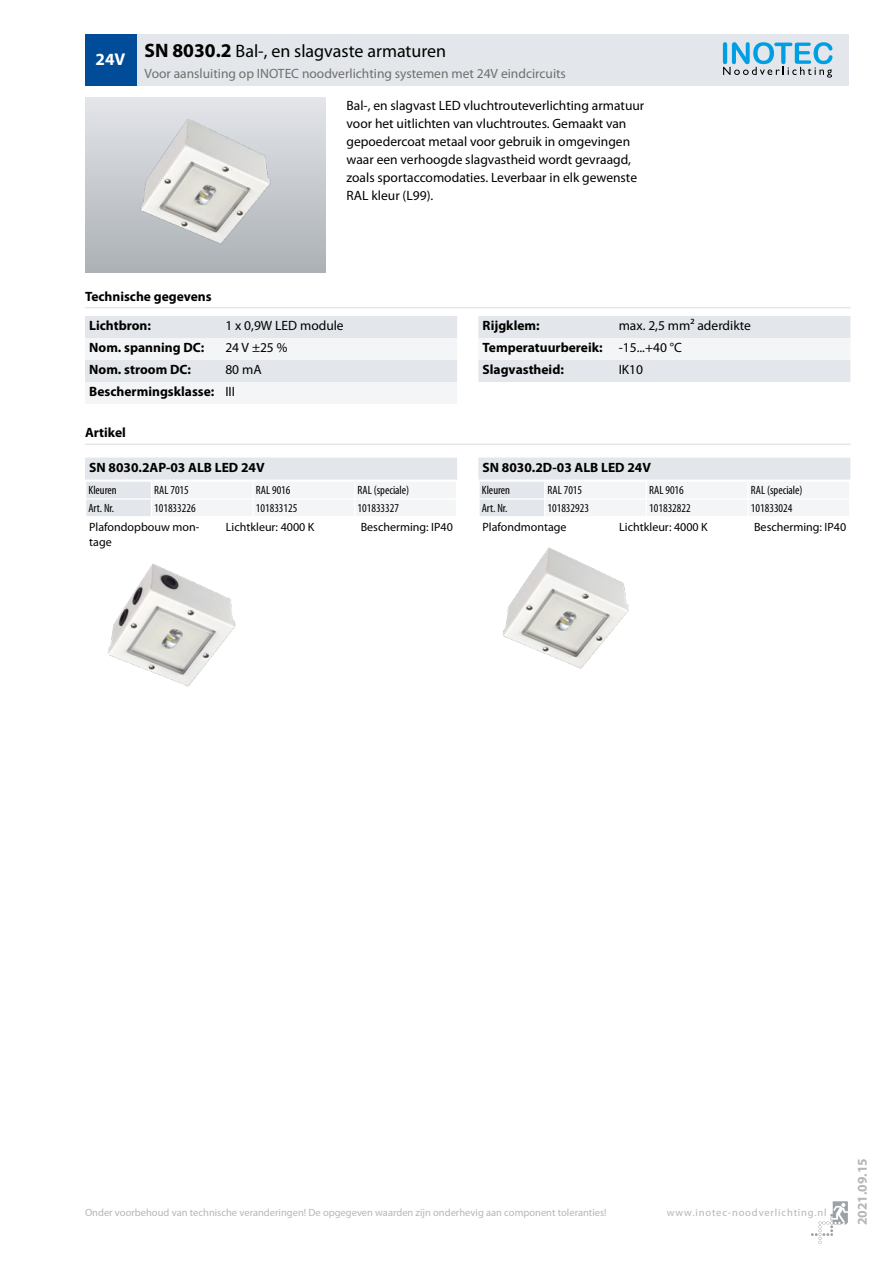
<style>
.page{position:relative;width:893px;height:1263px;background:#fff}
.page>*{position:absolute;margin:0;border:0;box-sizing:border-box;transform-origin:0 0}
.t1{font:18px "Myriad Pro";color:#000}
.t2{font:700 17.1px "Myriad Pro";color:#fff}
.t3{font:13.5px/18px "Myriad Pro";color:#000}
.t4{font:700 13.5px/22px "Myriad Pro";color:#000}
.t5{font:13.5px "Myriad Pro";color:#706f6f}
.t6{font:700 13.5px "Myriad Pro";color:#b6b6ba}
.t7{font:condensed 12px "Myriad Pro";color:#000}
.t8{font:12px/14.4px "Myriad Pro";color:#000}
.t9{font:10.5px "Myriad Pro";color:#b6b6ba}
.t10{font:10.5px "Myriad Pro";letter-spacing:.08em;color:#b6b6ba}
.s1{font-weight:700;font-size:19.5px}
.s2{font-weight:400}
</style>
<div class="page">
<svg style="left:811px;top:1201px;width:37px;height:43px"></svg>
<div style="left:85px;top:98px;width:240px;height:174px;background:linear-gradient(to bottom,#e3e5e9,#acb1b5)"></div>
<img style="left:124px;top:113px;width:162px;height:140px">
<svg style="left:85px;top:316px;width:372px;height:88px"></svg>
<svg style="left:478px;top:316px;width:372px;height:66px"></svg>
<hr style="left:85px;top:307px;width:765px;height:1px;background:#e3e6ea">
<hr style="left:85px;top:443px;width:765px;height:2px;background:#e3e6ea">
<img style="left:108px;top:564px;width:128px;height:123px">
<svg style="left:85px;top:458px;width:372px;height:58px"></svg>
<hr style="left:85px;top:480px;width:66px;height:2px;background:#fff">
<hr style="left:151px;top:480px;width:102px;height:2px;background:#fff">
<hr style="left:253px;top:480px;width:102px;height:2px;background:#fff">
<hr style="left:355px;top:480px;width:102px;height:2px;background:#fff">
<hr style="left:85px;top:498px;width:66px;height:2px;background:#fff">
<hr style="left:151px;top:498px;width:102px;height:2px;background:#fff">
<hr style="left:253px;top:498px;width:102px;height:2px;background:#fff">
<hr style="left:355px;top:498px;width:102px;height:2px;background:#fff">
<img style="left:503px;top:547px;width:126px;height:122px">
<svg style="left:478px;top:458px;width:372px;height:58px"></svg>
<hr style="left:478px;top:480px;width:67px;height:2px;background:#fff">
<hr style="left:545px;top:480px;width:101px;height:2px;background:#fff">
<hr style="left:646px;top:480px;width:102px;height:2px;background:#fff">
<hr style="left:748px;top:480px;width:102px;height:2px;background:#fff">
<hr style="left:478px;top:498px;width:67px;height:2px;background:#fff">
<hr style="left:545px;top:498px;width:101px;height:2px;background:#fff">
<hr style="left:646px;top:498px;width:102px;height:2px;background:#fff">
<hr style="left:748px;top:498px;width:102px;height:2px;background:#fff">
<div style="left:136px;top:34px;width:712px;height:51px;background:#e3e6ea"></div>
<div style="left:85px;top:34px;width:51px;height:51px;background:#004c99"></div>
<svg style="left:723px;top:42px;width:109px;height:36px"></svg>
<p class="t2" style="left:96px;top:48px;width:31px">24V</p>
<h1 class="t1" style="left:145px;top:40px;width:303px"><span class="s1">SN 8030.2</span> Bal-, en slagvaste armaturen</h1>
<p class="t5" style="left:145px;top:65px;width:423px">Voor aansluiting op INOTEC noodverlichting systemen met 24V eindcircuits</p>
<p class="t3" style="left:347px;top:96px;width:299px">Bal-, en slagvast LED vluchtrouteverlichting armatuur voor het uitlichten van vluchtroutes. Gemaakt van gepoedercoat metaal voor gebruik in omgevingen waar een verhoogde slagvastheid wordt gevraagd, zoals sportaccomodaties. Leverbaar in elk gewenste RAL kleur (L99).</p>
<p class="t4" style="left:85px;top:285px;width:128px">Technische gegevens</p>
<p class="t4" style="left:89px;top:314px;width:63px">Lichtbron:</p>
<p class="t3" style="left:225px;top:317px;width:120px">1 x 0,9W LED module</p>
<p class="t4" style="left:89px;top:336px;width:116px">Nom. spanning DC:</p>
<p class="t3" style="left:225px;top:339px;width:64px">24 V ±25 %</p>
<p class="t4" style="left:89px;top:358px;width:103px">Nom. stroom DC:</p>
<p class="t4" style="left:89px;top:358px;width:174px;text-indent:136px"><span class="s2">80 mA<br></span>Beschermingsklasse: <span class="s2">III</span></p>
<p class="t4" style="left:85px;top:421px;width:42px">Artikel</p>
<p class="t4" style="left:89px;top:456px;width:177px">SN 8030.2AP-03 ALB LED 24V</p>
<p class="t7" style="left:88px;top:483px;width:30px">Kleuren</p>
<p class="t7" style="left:154px;top:483px;width:36px">RAL 7015</p>
<p class="t7" style="left:256px;top:483px;width:36px">RAL 9016</p>
<p class="t7" style="left:358px;top:483px;width:53px">RAL (speciale)</p>
<p class="t7" style="left:88px;top:501px;width:27px">Art. Nr.</p>
<p class="t7" style="left:154px;top:501px;width:43px">101833226</p>
<p class="t7" style="left:256px;top:501px;width:43px">101833125</p>
<p class="t7" style="left:358px;top:501px;width:43px">101833327</p>
<p class="t8" style="left:89px;top:520px;width:112px">Plafondopbouw mon&shy;tage</p>
<p class="t8" style="left:226px;top:520px;width:90px">Lichtkleur: 4000 K</p>
<p class="t8" style="left:361px;top:520px;width:94px">Bescherming: IP40</p>
<p class="t4" style="left:483px;top:314px;width:270px;text-indent:136px"><span class="s2">max. 2,5 mm² aderdikte<br></span>Temperatuurbereik: <span class="s2">-15...+40 °C<br></span>Slagvastheid:</p>
<p class="t4" style="left:483px;top:314px;width:59px">Rijgklem:</p>
<p class="t3" style="left:619px;top:361px;width:26px">IK10</p>
<p class="t4" style="left:483px;top:456px;width:170px">SN 8030.2D-03 ALB LED 24V</p>
<p class="t7" style="left:482px;top:483px;width:30px">Kleuren</p>
<p class="t7" style="left:547px;top:483px;width:36px">RAL 7015</p>
<p class="t7" style="left:649px;top:483px;width:36px">RAL 9016</p>
<p class="t7" style="left:751px;top:483px;width:53px">RAL (speciale)</p>
<p class="t7" style="left:482px;top:501px;width:27px">Art. Nr.</p>
<p class="t7" style="left:547px;top:501px;width:43px">101832923</p>
<p class="t7" style="left:649px;top:501px;width:43px">101832822</p>
<p class="t7" style="left:751px;top:501px;width:43px">101833024</p>
<p class="t8" style="left:483px;top:520px;width:85px">Plafondmontage</p>
<p class="t8" style="left:619px;top:520px;width:90px">Lichtkleur: 4000 K</p>
<p class="t8" style="left:754px;top:520px;width:94px">Bescherming: IP40</p>
<p class="t9" style="left:85px;top:1205px;width:523px">Onder voorbehoud van technische veranderingen! De opgegeven waarden zijn onderhevig aan component toleranties!</p>
<p class="t10" style="left:667px;top:1205px;width:161px">www.inotec-noodverlichting.nl</p>
<p class="t6" style="left:854px;top:1225px;width:68px;rotate:-90deg">2021.09.15</p>
</div>
